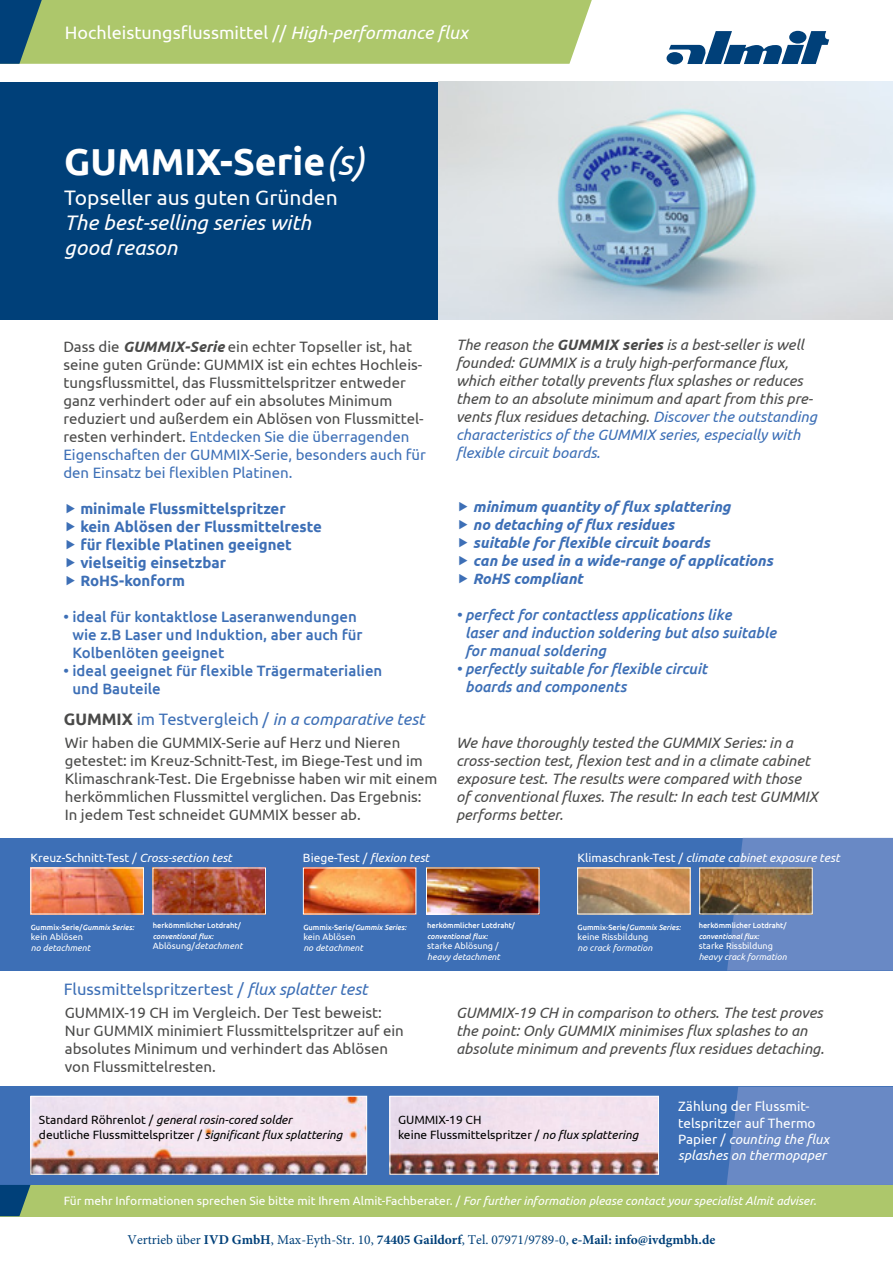
<style>
.page{position:relative;width:893px;height:1263px;background:#fff}
.page>*{position:absolute;margin:0;border:0;box-sizing:border-box;transform-origin:0 0}
.t1{font:700 37.5px "Ubuntu";color:#fff}
.t2{font:italic 21px/25.2px "Ubuntu";color:#fff}
.t3{font:21px "Ubuntu";color:#fff}
.t4{font:18px "Ubuntu";color:#fff}
.t5{font:italic 16.5px "Ubuntu";color:#3d6fb6}
.t6{font:16.5px "Ubuntu";color:#3d6fb6}
.t7{font:15px/18px "Ubuntu";color:#4a4a49}
.t8{font:italic 15px/18px "Ubuntu";color:#4a4a49}
.t9{font:italic 500 15px/18px "Ubuntu";color:#3d6fb6}
.t10{font:500 15px/18px "Ubuntu";color:#3d6fb6}
.t11{font:italic 700 15px/18px "Ubuntu";color:#3d6fb6}
.t12{font:700 15px/18px "Ubuntu";color:#3d6fb6}
.t13{font:13.5px "Minion Pro";color:#004079}
.t14{font:13.5px/16.2px "Ubuntu";color:#fff}
.t15{font:12px "Ubuntu";color:#fff}
.t16{font:italic 12px/14.4px "Ubuntu";color:#000}
.t17{font:12px/14.4px "Ubuntu";color:#000}
.t18{font:italic 12px "Ubuntu";color:#fff}
.t19{font:italic 9px "Ubuntu";color:#fff}
.t20{font:9px "Ubuntu";color:#fff}
.t21{font:500 7.5px "Ubuntu";color:#fff}
.t22{font:italic 500 7.5px "Ubuntu";color:#fff}
.s1{font-style:italic}
.s2{font-weight:400;font-style:italic}
.s3{font-weight:700;font-style:italic}
.s4{color:#3d6fb6}
.s5{font-weight:700;font-style:normal;color:#4a4a49}
.s6{font-style:normal}
.s7{font-weight:700}
</style>
<div class="page">
<div style="left:0;top:838px;width:886px;height:132px;background:#3d6fb6"></div>
<div style="left:727px;top:838px;width:166px;height:132px;background:#6989c5"></div>
<div style="left:0;top:1087px;width:886px;height:98px;background:#3d6fb6"></div>
<div style="left:727px;top:1087px;width:166px;height:98px;background:#6989c5"></div>
<div style="left:0;top:1185px;width:893px;height:31px;background:#adc76b"></div>
<svg style="left:0;top:1185px;width:30px;height:31px"></svg>
<svg style="left:666px;top:31px;width:163px;height:33px"></svg>
<svg style="left:0;top:0;width:592px;height:64px;background:#a5c16f"></svg>
<div style="left:0;top:82px;width:438px;height:237px;background:#004079"></div>
<img style="left:32px;top:869px;width:110px;height:43px">
<div style="left:30px;top:867px;width:114px;height:47px;border:1px solid #fff"></div>
<img style="left:155px;top:869px;width:109px;height:43px">
<img style="left:305px;top:869px;width:109px;height:43px">
<img style="left:428px;top:869px;width:109px;height:43px">
<div style="left:426px;top:867px;width:113px;height:47px;border:1px solid #fff"></div>
<img style="left:579px;top:869px;width:110px;height:43px">
<div style="left:577px;top:867px;width:114px;height:47px;border:1px solid #fff"></div>
<img style="left:701px;top:869px;width:110px;height:43px">
<img style="left:391px;top:1098px;width:266px;height:74px">
<div style="left:389px;top:1096px;width:270px;height:78px;border:1px solid #fff"></div>
<img style="left:32px;top:1098px;width:333px;height:74px">
<div style="left:30px;top:1096px;width:337px;height:78px;border:1px solid #fff"></div>
<img style="left:438px;top:82px;width:455px;height:237px">
<p class="t4" style="left:65px;top:22px;width:404px">Hochleistungsflussmittel // <span class="s1">High-performance flux</span></p>
<h1 class="t1" style="left:64px;top:146px;width:302px">GUMMIX-Serie<span class="s2">(s)</span></h1>
<h2 class="t3" style="left:64px;top:188px;width:275px">Topseller aus guten Gründen</h2>
<h2 class="t2" style="left:64px;top:211px;width:248px">The best-selling series with good reason</h2>
<p class="t7" style="left:63px;top:338px;width:364px">Dass die <span class="s3">GUMMIX-Serie</span> ein echter Topseller ist, hat seine guten Gründe: GUMMIX ist ein echtes Hochleis&shy;tungsflussmittel, das Flussmittelspritzer entweder ganz verhindert oder auf ein absolutes Minimum reduziert und außerdem ein Ablösen von Flussmittel&shy;resten verhindert. <span class="s4">Entdecken Sie die überragenden Eigenschaften der GUMMIX-Serie, besonders auch für den Einsatz bei flexiblen Platinen.</span></p>
<p class="t12" style="left:80px;top:500px;width:243px">minimale Flussmittelspritzer<br>kein Ablösen der Flussmittelreste für flexible Platinen geeignet vielseitig einsetzbar<br>RoHS-konform</p>
<p class="t10" style="left:72px;top:607px;width:292px;text-indent:-9px">• ideal für kontaktlose Laseranwendungen wie z.B Laser und Induktion, aber auch für<br>Kolbenlöten geeignet</p>
<p class="t10" style="left:72px;top:661px;width:311px;text-indent:-9px">• ideal geeignet für flexible Trägermaterialien und Bauteile</p>
<p class="t5" style="left:64px;top:712px;width:362px"><span class="s5">GUMMIX</span> <span class="s6">im Testvergleich /</span> in a comparative test</p>
<p class="t7" style="left:65px;top:733px;width:374px">Wir haben die GUMMIX-Serie auf Herz und Nieren getestet: im Kreuz-Schnitt-Test, im Biege-Test und im Klimaschrank-Test. Die Ergebnisse haben wir mit einem herkömmlichen Flussmittel verglichen. Das Ergebnis:<br>In jedem Test schneidet GUMMIX besser ab.</p>
<p class="t8" style="left:456px;top:336px;width:362px">The reason the <span class="s7">GUMMIX series</span> is a best-seller is well founded: GUMMIX is a truly high-performance flux, which either totally prevents flux splashes or reduces them to an absolute minimum and apart from this pre&shy;vents flux residues detaching. <span class="s4">Discover the outstanding characteristics of the GUMMIX series, especially with flexible circuit boards.</span></p>
<p class="t11" style="left:473px;top:497px;width:301px">minimum quantity of flux splattering<br>no detaching of flux residues<br>suitable for flexible circuit boards<br>can be used in a wide-range of applications<br>RoHS compliant</p>
<p class="t9" style="left:465px;top:605px;width:313px;text-indent:-9px">• perfect for contactless applications like<br>laser and induction soldering but also suitable for manual soldering</p>
<p class="t9" style="left:465px;top:659px;width:244px;text-indent:-9px">• perfectly suitable for flexible circuit boards and components</p>
<p class="t8" style="left:456px;top:734px;width:363px">We have thoroughly tested the GUMMIX Series: in a cross-section test, flexion test and in a climate cabinet exposure test. The results were compared with those of conventional fluxes. The result: In each test GUMMIX performs better.</p>
<p class="t15" style="left:30px;top:850px;width:203px">Kreuz-Schnitt-Test / <span class="s1">Cross-section test</span></p>
<p class="t15" style="left:303px;top:850px;width:128px">Biege-Test / <span class="s1">flexion test</span></p>
<p class="t18" style="left:578px;top:850px;width:264px"><span class="s6">Klimaschrank-Test /</span> climate cabinet exposure test</p>
<p class="t21" style="left:31px;top:922px;width:105px">Gummix-Serie/<span class="s1">Gummix Series:</span></p>
<p class="t20" style="left:31px;top:931px;width:54px">kein Ablösen</p>
<p class="t19" style="left:31px;top:943px;width:61px">no detachment</p>
<p class="t21" style="left:153px;top:921px;width:89px">herkömmlicher Lotdraht/</p>
<p class="t22" style="left:153px;top:932px;width:62px">conventional flux:</p>
<p class="t19" style="left:153px;top:942px;width:91px"><span class="s6">Ablösung/</span>detachment</p>
<p class="t21" style="left:303px;top:922px;width:105px">Gummix-Serie/<span class="s1">Gummix Series:</span></p>
<p class="t20" style="left:303px;top:931px;width:54px">kein Ablösen</p>
<p class="t19" style="left:303px;top:943px;width:61px">no detachment</p>
<p class="t21" style="left:427px;top:921px;width:89px">herkömmlicher Lotdraht/</p>
<p class="t22" style="left:427px;top:932px;width:62px">conventional flux:</p>
<p class="t20" style="left:427px;top:941px;width:73px">starke Ablösung /</p>
<p class="t19" style="left:427px;top:953px;width:74px">heavy detachment</p>
<p class="t21" style="left:578px;top:922px;width:105px">Gummix-Serie/<span class="s1">Gummix Series:</span></p>
<p class="t20" style="left:578px;top:931px;width:72px">keine Rissbildung</p>
<p class="t19" style="left:578px;top:943px;width:76px">no crack formation</p>
<p class="t21" style="left:699px;top:921px;width:89px">herkömmlicher Lotdraht/</p>
<p class="t22" style="left:699px;top:932px;width:62px">conventional flux:</p>
<p class="t20" style="left:699px;top:941px;width:76px">starke Rissbildung</p>
<p class="t19" style="left:699px;top:953px;width:90px">heavy crack formation</p>
<p class="t6" style="left:64px;top:979px;width:305px">Flussmittelspritzertest / <span class="s1">flux splatter test</span></p>
<p class="t7" style="left:65px;top:1003px;width:341px">GUMMIX-19 CH im Vergleich. Der Test beweist:<br>Nur GUMMIX minimiert Flussmittelspritzer auf ein absolutes Minimum und verhindert das Ablösen von Flussmittelresten.</p>
<p class="t8" style="left:456px;top:1003px;width:370px">GUMMIX-19 CH in comparison to others. The test proves the point: Only GUMMIX minimises flux splashes to an absolute minimum and prevents flux residues detaching.</p>
<p class="t16" style="left:39px;top:1113px;width:305px"><span class="s6">Standard Röhrenlot /</span> general rosin-cored solder <span class="s6">deutliche Flussmittelspritzer /</span> significant flux splattering</p>
<p class="t17" style="left:398px;top:1113px;width:242px">GUMMIX-19 CH<br>keine Flussmittelspritzer / <span class="s1">no flux splattering</span></p>
<p class="t14" style="left:678px;top:1098px;width:152px">Zählung der Flussmit&shy;telspritzer auf Thermo<br>Papier / <span class="s1">counting the flux splashes on thermopaper</span></p>
<p class="t15" style="left:64px;top:1194px;width:754px">Für mehr Informationen sprechen Sie bitte mit Ihrem Almit-Fachberater. / <span class="s1">For further information please contact your specialist Almit adviser.</span></p>
<p class="t13" style="left:127px;top:1230px;width:589px">Vertrieb über <span class="s7">IVD GmbH</span>, Max-Eyth-Str. 10, <span class="s7">74405 Gaildorf</span>, Tel. 07971/9789-0, <span class="s7">e-Mail: info@ivdgmbh.de</span></p>
</div>
